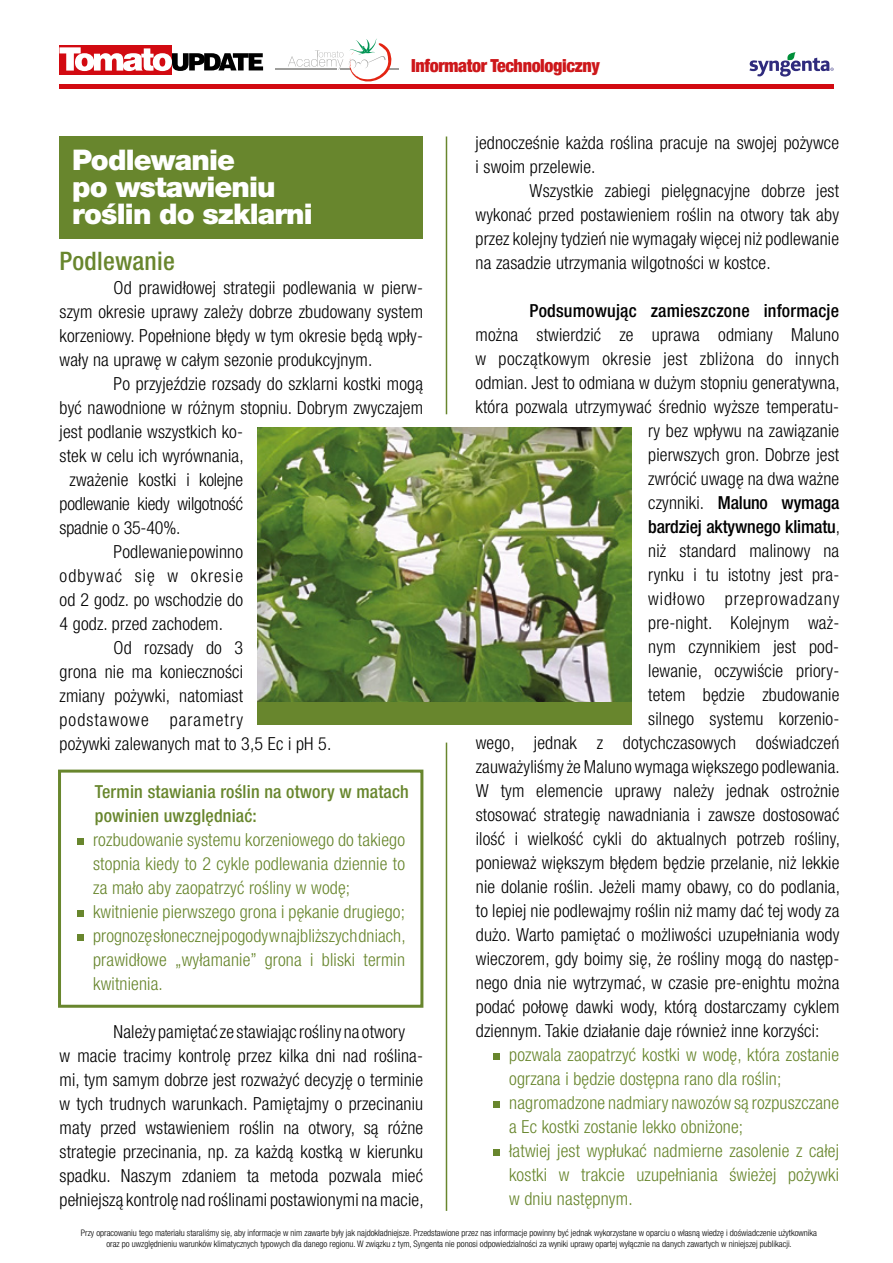
<style>
.page{position:relative;width:893px;height:1263px;background:#fff}
.page>*{position:absolute;margin:0;border:0;box-sizing:border-box;transform-origin:0 0}
.t1{font:900 28.5px/27px "Helvetica Neue LTW1 G";letter-spacing:-.03em;color:#fff}
.t2{font:500 condensed 25.5px "Helvetica Neue LT Com";letter-spacing:.01em;color:#68862d}
.t3{font:300 condensed 18px/24px "Helvetica Neue LT Com";letter-spacing:.01em;color:#000;text-align:justify}
.t4{font:300 condensed 18px/24px "Helvetica Neue LT Com";letter-spacing:.01em;color:#68862d}
.t5{font:500 condensed 18px "Helvetica Neue LT Com";letter-spacing:-.005em;color:#000}
.t6{font:500 condensed 18px/24px "Helvetica Neue LT Com";letter-spacing:.01em;color:#68862d}
.t7{font:300 condensed 18px "Helvetica Neue LT Com";letter-spacing:-.01em;color:#000}
.t8{font:300 condensed 18px "Helvetica Neue LT Com";letter-spacing:.03em;color:#000}
.t9{font:300 condensed 18px "Helvetica Neue LT Com";letter-spacing:.06em;color:#000}
.t10{font:900 condensed 18px "Helvetica Neue";letter-spacing:-.02em;color:#cd171a}
.t11{font:300 condensed 18px "Helvetica Neue LT Com";letter-spacing:.05em;color:#000}
.t12{font:300 condensed 9px/10.8px "Helvetica Neue LT Com";color:#000;text-align:center}
.s1{font-weight:300}
</style>
<div class="page">
<svg style="left:78px;top:838px;width:6px;height:6px"></svg>
<svg style="left:78px;top:910px;width:6px;height:6px"></svg>
<svg style="left:78px;top:934px;width:6px;height:6px"></svg>
<svg style="left:494px;top:1053px;width:6px;height:6px"></svg>
<svg style="left:494px;top:1101px;width:6px;height:6px"></svg>
<svg style="left:494px;top:1149px;width:6px;height:6px"></svg>
<hr style="left:446px;top:136px;width:1px;height:278px;background:#68862d">
<hr style="left:446px;top:743px;width:1px;height:468px;background:#68862d">
<hr style="left:60px;top:84px;width:774px;height:4px;background:#d20a11">
<svg style="left:749px;top:52px;width:85px;height:25px"></svg>
<div style="left:60px;top:136px;width:363px;height:103px;background:#68862d"></div>
<div style="left:58px;top:770px;width:365px;height:238px;border:3px solid #68862d"></div>
<img style="left:257px;top:427px;width:374px;height:276px">
<div style="left:257px;top:703px;width:374px;height:22px;background:#68862d"></div>
<hr style="left:276px;top:69px;width:61px;height:1px;background:#9e9e9c">
<svg style="left:288px;top:39px;width:111px;height:43px"></svg>
<div style="left:59px;top:45px;width:113px;height:29px;background:#d20a11"></div>
<svg style="left:59px;top:47px;width:204px;height:24px"></svg>
<p class="t10" style="left:411px;top:50px;width:190px">Informator Technologiczny</p>
<p class="t3" style="left:476px;top:131px;width:365px">jednocześnie każda roślina pracuje na swojej pożywce i swoim przelewie.</p>
<p class="t3" style="left:475px;top:179px;width:365px;text-indent:54px">Wszystkie zabiegi pielęgnacyjne dobrze jest wykonać przed postawieniem roślin na otwory tak aby przez kolejny tydzień nie wymagały więcej niż podlewanie na zasadzie utrzymania wilgotności w kostce.</p>
<p class="t5" style="left:530px;top:300px;width:311px">Podsumowując zamieszczone informacje</p>
<p class="t3" style="left:476px;top:323px;width:365px">można stwierdzić ze uprawa odmiany Maluno</p>
<p class="t8" style="left:476px;top:349px;width:365px">w początkowym okresie jest zbliżona do innych</p>
<p class="t3" style="left:476px;top:371px;width:366px">odmian. Jest to odmiana w dużym stopniu generatywna,</p>
<p class="t3" style="left:476px;top:395px;width:365px">która pozwala utrzymywać średnio wyższe temperatu-</p>
<p class="t3" style="left:648px;top:419px;width:193px">ry bez wpływu na zawiązanie</p>
<p class="t3" style="left:648px;top:443px;width:193px">pierwszych gron. Dobrze jest</p>
<p class="t3" style="left:648px;top:467px;width:193px">zwrócić uwagę na dwa ważne</p>
<p class="t5" style="left:648px;top:492px;width:193px"><span class="s1">czynniki.</span> Maluno wymaga</p>
<p class="t5" style="left:648px;top:516px;width:193px">bardziej aktywnego klimatu<span class="s1">,</span></p>
<p class="t3" style="left:648px;top:539px;width:193px">niż standard malinowy na</p>
<p class="t3" style="left:648px;top:563px;width:193px">rynku i tu istotny jest pra-</p>
<p class="t11" style="left:648px;top:589px;width:193px">widłowo przeprowadzany</p>
<p class="t3" style="left:648px;top:611px;width:193px">pre-night. Kolejnym waż-</p>
<p class="t3" style="left:648px;top:635px;width:193px">nym czynnikiem jest pod-</p>
<p class="t3" style="left:648px;top:659px;width:193px">lewanie, oczywiście priory-</p>
<p class="t3" style="left:648px;top:683px;width:193px">tetem będzie zbudowanie</p>
<p class="t3" style="left:648px;top:707px;width:193px">silnego systemu korzenio-</p>
<p class="t3" style="left:476px;top:731px;width:365px">wego, jednak z dotychczasowych doświadczeń</p>
<p class="t3" style="left:476px;top:755px;width:366px">zauważyliśmy że Maluno wymaga większego podlewania.</p>
<p class="t3" style="left:476px;top:779px;width:365px">W tym elemencie uprawy należy jednak ostrożnie</p>
<p class="t3" style="left:476px;top:803px;width:365px">stosować strategię nawadniania i zawsze dostosować</p>
<p class="t3" style="left:476px;top:827px;width:366px">ilość i wielkość cykli do aktualnych potrzeb rośliny,</p>
<p class="t3" style="left:476px;top:851px;width:365px">ponieważ większym błędem będzie przelanie, niż lekkie</p>
<p class="t3" style="left:476px;top:875px;width:366px">nie dolanie roślin. Jeżeli mamy obawy, co do podlania,</p>
<p class="t3" style="left:476px;top:899px;width:365px">to lepiej nie podlewajmy roślin niż mamy dać tej wody za</p>
<p class="t3" style="left:476px;top:923px;width:365px">dużo. Warto pamiętać o możliwości uzupełniania wody</p>
<p class="t3" style="left:476px;top:947px;width:365px">wieczorem, gdy boimy się, że rośliny mogą do następ-</p>
<p class="t3" style="left:476px;top:971px;width:365px">nego dnia nie wytrzymać, w czasie pre-enightu można</p>
<p class="t3" style="left:476px;top:995px;width:365px">podać połowę dawki wody, którą dostarczamy cyklem</p>
<p class="t3" style="left:476px;top:1019px;width:345px">dziennym. Takie działanie daje również inne korzyści:</p>
<p class="t4" style="left:509px;top:1043px;width:331px">pozwala zaopatrzyć kostki w wodę, która zostanie ogrzana i będzie dostępna rano dla roślin; nagromadzone nadmiary nawozów są rozpuszczane a Ec kostki zostanie lekko obniżone;<br>łatwiej jest wypłukać nadmierne zasolenie z całej kostki w trakcie uzupełniania świeżej pożywki w dniu następnym.</p>
<h1 class="t1" style="left:72px;top:146px;width:242px">Podlewanie<br>po wstawieniu roślin do szklarni</h1>
<h2 class="t2" style="left:60px;top:246px;width:117px">Podlewanie</h2>
<p class="t3" style="left:59px;top:276px;width:365px;text-indent:54px">Od prawidłowej strategii podlewania w pierw&shy;szym okresie uprawy zależy dobrze zbudowany system korzeniowy. Popełnione błędy w tym okresie będą wpły&shy;wały na uprawę w całym sezonie produkcyjnym.</p>
<p class="t3" style="left:114px;top:372px;width:311px">Po przyjeździe rozsady do szklarni kostki mogą</p>
<p class="t3" style="left:60px;top:396px;width:365px">być nawodnione w różnym stopniu. Dobrym zwyczajem</p>
<p class="t3" style="left:60px;top:420px;width:185px">jest podlanie wszystkich ko-</p>
<p class="t3" style="left:60px;top:444px;width:186px">stek w celu ich wyrównania,</p>
<p class="t3" style="left:70px;top:468px;width:175px">zważenie kostki i kolejne</p>
<p class="t7" style="left:60px;top:494px;width:185px">podlewanie kiedy wilgotność</p>
<p class="t7" style="left:60px;top:518px;width:122px">spadnie o 35-40%.</p>
<p class="t3" style="left:114px;top:540px;width:131px">Podlewaniepowinno</p>
<p class="t9" style="left:60px;top:566px;width:185px">odbywać się w okresie</p>
<p class="t3" style="left:60px;top:588px;width:185px">od 2 godz. po wschodzie do</p>
<p class="t3" style="left:60px;top:612px;width:165px">4 godz. przed zachodem.</p>
<p class="t3" style="left:114px;top:636px;width:131px">Od rozsady do 3</p>
<p class="t3" style="left:60px;top:660px;width:185px">grona nie ma konieczności</p>
<p class="t3" style="left:60px;top:684px;width:185px">zmiany pożywki, natomiast</p>
<p class="t9" style="left:60px;top:710px;width:185px">podstawowe parametry</p>
<p class="t3" style="left:60px;top:732px;width:273px">pożywki zalewanych mat to 3,5 Ec i pH 5.</p>
<p class="t6" style="left:95px;top:780px;width:315px">Termin stawiania roślin na otwory w matach powinien uwzględniać:</p>
<p class="t4" style="left:93px;top:828px;width:314px">rozbudowanie systemu korzeniowego do takiego stopnia kiedy to 2 cykle podlewania dziennie to za mało aby zaopatrzyć rośliny w wodę; kwitnienie pierwszego grona i pękanie drugiego; prognozęsłonecznejpogodywnajbliższychdniach, prawidłowe „wyłamanie” grona i bliski termin kwitnienia.</p>
<p class="t3" style="left:60px;top:1020px;width:366px;text-align:left;text-indent:54px">Należy pamiętać ze stawiając rośliny na otwory<br>w macie tracimy kontrolę przez kilka dni nad roślina&shy;mi, tym samym dobrze jest rozważyć decyzję o terminie w tych trudnych warunkach. Pamiętajmy o przecinaniu maty przed wstawieniem roślin na otwory, są różne strategie przecinania, np. za każdą kostką w kierunku spadku. Naszym zdaniem ta metoda pozwala mieć pełniejszą kontrolę nad roślinami postawionymi namacie,</p>
<p class="t12" style="left:81px;top:1227px;width:738px">Przy opracowaniu tego materiału staraliśmy się, aby informacje w nim zawarte były jak najdokładniejsze. Przedstawione przez nas informacje powinny być jednak wykorzystane w oparciu o własną wiedzę i doświadczenie użytkownika oraz po uwzględnieniu warunków klimatycznych typowych dla danego regionu. W związku z tym, Syngenta nie ponosi odpowiedzialności za wyniki uprawy opartej wyłącznie na danych zawartych w niniejszej publikacji.</p>
</div>
